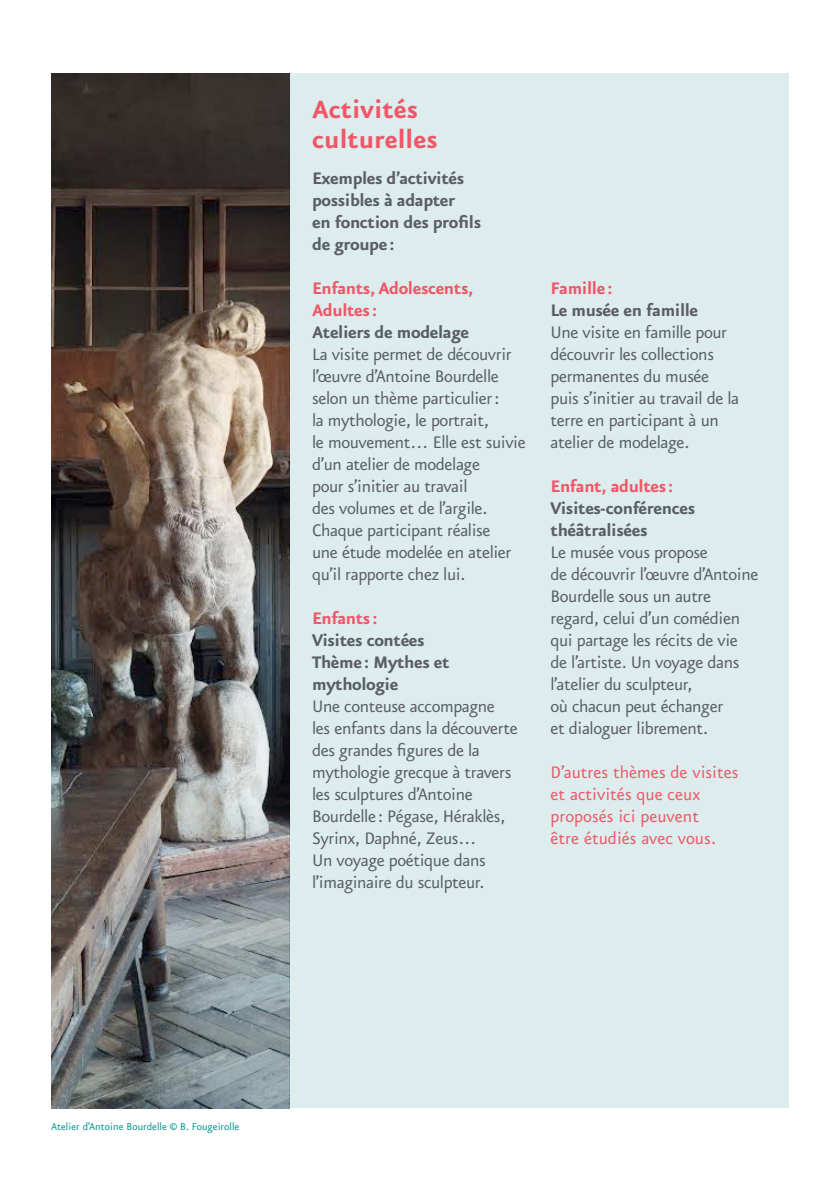
<style>
.page{position:relative;width:840px;height:1191px;background:#fff}
.page>*{position:absolute;margin:0;border:0;box-sizing:border-box;transform-origin:0 0}
.Titre_rubrique_rose{font:700 30px/30px "Eureka Sans Pro";color:#f05667}
.Texte_courant_Reg_gr{font:20px/22px "Eureka Sans Pro";letter-spacing:-.02em;color:#5a5c66}
.Texte_courant_Reg_gr-2{font:700 20px/22px "Eureka Sans Pro";letter-spacing:-.02em;color:#5a5c66}
.Texte_courant_Reg_ro{font:20px/22px "Eureka Sans Pro";color:#f05667}
.Texte_courant_Reg_gr-3{font:700 20px/22px "Eureka Sans Pro";letter-spacing:-.02em;color:#f05667}
.t1{font:12px "Eureka Sans Pro";color:#00938f}
.s1{color:#5a5c66}
.s2{color:#f05667}
</style>
<div class="page">
<img style="left:51px;top:73px;width:238px;height:1035px">
<div style="left:289px;top:74px;width:499px;height:1034px;background:#ddecec"></div>
<p class="Titre_rubrique_rose" style="left:312px;top:93px;width:127px">Activités culturelles</p>
<p class="Texte_courant_Reg_gr-2" style="left:312px;top:166px;width:170px">Exemples d’activités possibles à adapter<br>en fonction des profils de groupe:</p>
<p class="Texte_courant_Reg_gr-3" style="left:312px;top:276px;width:163px">Enfants, Adolescents,<br>Adultes:<br><span class="s1">Ateliers de modelage</span></p>
<p class="Texte_courant_Reg_gr" style="left:312px;top:343px;width:215px">La visite permet de découvrir l’œuvre d’Antoine Bourdelle selon un thème particulier:<br>la mythologie, le portrait,<br>le mouvement… Elle est suivie d’un atelier de modelage<br>pour s’initier au travail<br>des volumes et de l’argile.<br>Chaque participant réalise<br>une étude modelée en atelier qu’il rapporte chez lui.</p>
<p class="Texte_courant_Reg_gr-2" style="left:312px;top:606px;width:114px"><span class="s2">Enfants:<br></span>Visites contées</p>
<p class="Texte_courant_Reg_gr-2" style="left:312px;top:650px;width:139px">Thème: Mythes et mythologie</p>
<p class="Texte_courant_Reg_gr" style="left:312px;top:695px;width:207px">Une conteuse accompagne les enfants dans la découverte des grandes figures de la mythologie grecque à travers les sculptures d’Antoine<br>Bourdelle: Pégase, Héraklès,<br>Syrinx, Daphné, Zeus…<br>Un voyage poétique dans l’imaginaire du sculpteur.</p>
<p class="Texte_courant_Reg_gr-2" style="left:550px;top:276px;width:149px"><span class="s2">Famille:<br></span>Le musée en famille</p>
<p class="Texte_courant_Reg_gr" style="left:550px;top:321px;width:190px">Une visite en famille pour découvrir les collections permanentes du musée puis s’initier au travail de la terre en participant à un atelier de modelage.</p>
<p class="Texte_courant_Reg_gr-3" style="left:550px;top:474px;width:124px">Enfant, adultes:</p>
<p class="Texte_courant_Reg_gr-2" style="left:550px;top:496px;width:146px">Visites-conférences théâtralisées</p>
<p class="Texte_courant_Reg_gr" style="left:550px;top:541px;width:209px">Le musée vous propose<br>de découvrir l’œuvre d’Antoine<br>Bourdelle sous un autre regard, celui d’un comédien qui partage les récits de vie de l’artiste. Un voyage dans l’atelier du sculpteur,<br>où chacun peut échanger<br>et dialoguer librement.</p>
<p class="Texte_courant_Reg_ro" style="left:550px;top:761px;width:189px">D’autres thèmes de visites et activités que ceux proposés ici peuvent<br>être étudiés avec vous.</p>
<p class="t1" style="left:51px;top:1119px;width:190px">Atelier d’Antoine Bourdelle © B. Fougeirolle</p>
</div>
